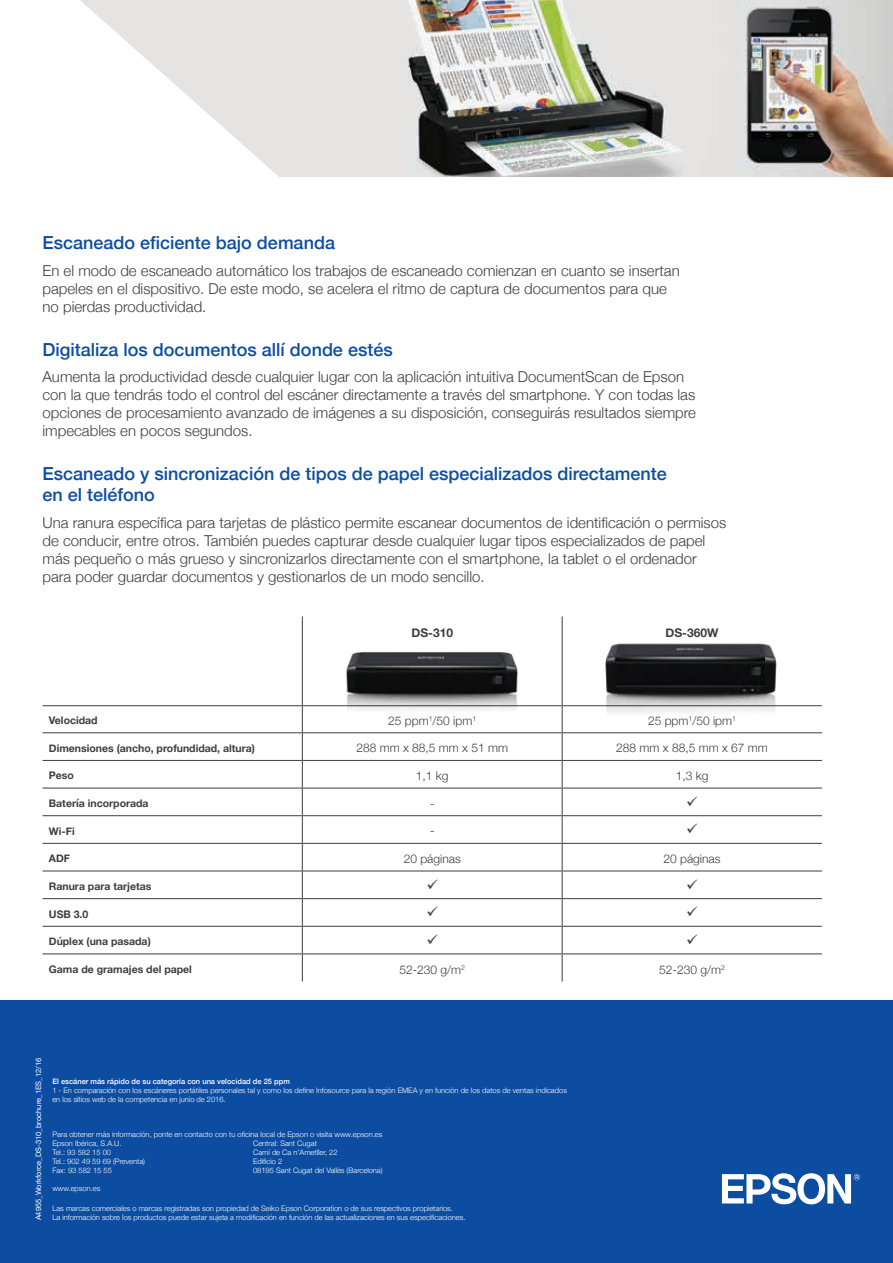
<style>
.page{position:relative;width:893px;height:1263px;background:#fff}
.page>*{position:absolute;margin:0;border:0;box-sizing:border-box;transform-origin:0 0}
.t1{font:500 18px/21px "Helvetica Neue";color:#0d4da1}
.t2{font:300 15px/18px "Helvetica Neue";color:#3e3e3f}
.t3{font:300 12px "Helvetica Neue";color:#3e3e3f}
.t4{font:700 12px "Helvetica Neue";color:#3e3e3f}
.t5{font:700 10.5px "Helvetica Neue";color:#3e3e3f}
.t6{font:300 7.5px/9px "Helvetica Neue";color:#fff}
.t7{font:500 7.5px "Helvetica Neue";color:#fff}
.t8{font:7.5px "Helvetica Neue";color:#fff}
</style>
<div class="page">
<div style="left:0;top:1001px;width:893px;height:262px;background:#0d4da1"></div>
<img style="left:80px;top:0;width:813px;height:177px">
<svg style="left:722px;top:1173px;width:138px;height:31px"></svg>
<hr style="left:302px;top:616px;width:1px;height:89px;background:#3e3e3f">
<hr style="left:562px;top:616px;width:1px;height:89px;background:#3e3e3f">
<hr style="left:43px;top:705px;width:259px;height:1px;background:#3e3e3f">
<hr style="left:302px;top:705px;width:260px;height:1px;background:#3e3e3f">
<hr style="left:562px;top:705px;width:260px;height:1px;background:#3e3e3f">
<hr style="left:43px;top:732px;width:259px;height:1px;background:#3e3e3f">
<hr style="left:302px;top:732px;width:260px;height:1px;background:#3e3e3f">
<hr style="left:562px;top:732px;width:260px;height:1px;background:#3e3e3f">
<hr style="left:43px;top:760px;width:259px;height:1px;background:#3e3e3f">
<hr style="left:302px;top:760px;width:260px;height:1px;background:#3e3e3f">
<hr style="left:562px;top:760px;width:260px;height:1px;background:#3e3e3f">
<hr style="left:43px;top:788px;width:259px;height:1px;background:#3e3e3f">
<hr style="left:302px;top:788px;width:260px;height:1px;background:#3e3e3f">
<hr style="left:562px;top:788px;width:260px;height:1px;background:#3e3e3f">
<hr style="left:43px;top:815px;width:259px;height:1px;background:#3e3e3f">
<hr style="left:302px;top:815px;width:260px;height:1px;background:#3e3e3f">
<hr style="left:562px;top:815px;width:260px;height:1px;background:#3e3e3f">
<hr style="left:43px;top:843px;width:259px;height:1px;background:#3e3e3f">
<hr style="left:302px;top:843px;width:260px;height:1px;background:#3e3e3f">
<hr style="left:562px;top:843px;width:260px;height:1px;background:#3e3e3f">
<hr style="left:43px;top:871px;width:259px;height:1px;background:#3e3e3f">
<hr style="left:302px;top:871px;width:260px;height:1px;background:#3e3e3f">
<hr style="left:562px;top:871px;width:260px;height:1px;background:#3e3e3f">
<hr style="left:43px;top:898px;width:259px;height:1px;background:#3e3e3f">
<hr style="left:302px;top:898px;width:260px;height:1px;background:#3e3e3f">
<hr style="left:562px;top:898px;width:260px;height:1px;background:#3e3e3f">
<hr style="left:43px;top:926px;width:259px;height:1px;background:#3e3e3f">
<hr style="left:302px;top:926px;width:260px;height:1px;background:#3e3e3f">
<svg style="left:302px;top:706px;width:1px;height:275px"></svg>
<hr style="left:562px;top:926px;width:260px;height:1px;background:#3e3e3f">
<svg style="left:562px;top:706px;width:1px;height:275px"></svg>
<hr style="left:43px;top:953px;width:259px;height:1px;background:#3e3e3f">
<hr style="left:302px;top:953px;width:260px;height:1px;background:#3e3e3f">
<hr style="left:562px;top:953px;width:260px;height:1px;background:#3e3e3f">
<img style="left:594px;top:643px;width:195px;height:70px">
<img style="left:340px;top:651px;width:183px;height:59px">
<p class="t1" style="left:43px;top:231px;width:294px">Escaneado eficiente bajo demanda</p>
<p class="t2" style="left:43px;top:260px;width:639px">En el modo de escaneado automático los trabajos de escaneado comienzan en cuanto se insertan papeles en el dispositivo. De este modo, se acelera el ritmo de captura de documentos para que no pierdas productividad.</p>
<p class="t1" style="left:43px;top:337px;width:352px">Digitaliza los documentos allí donde estés</p>
<p class="t2" style="left:43px;top:367px;width:655px">Aumenta la productividad desde cualquier lugar con la aplicación intuitiva DocumentScan de Epson con la que tendrás todo el control del escáner directamente a través del smartphone. Y con todas las opciones de procesamiento avanzado de imágenes a su disposición, conseguirás resultados siempre impecables en pocos segundos.</p>
<p class="t1" style="left:43px;top:462px;width:626px">Escaneado y sincronización de tipos de papel especializados directamente en el teléfono</p>
<p class="t2" style="left:43px;top:512px;width:685px">Una ranura específica para tarjetas de plástico permite escanear documentos de identificación o permisos de conducir, entre otros. También puedes capturar desde cualquier lugar tipos especializados de papel más pequeño o más grueso y sincronizarlos directamente con el smartphone, la tablet o el ordenador para poder guardar documentos y gestionarlos de un modo sencillo.</p>
<p class="t4" style="left:411px;top:623px;width:43px">DS-310</p>
<p class="t4" style="left:666px;top:623px;width:54px">DS-360W</p>
<p class="t5" style="left:49px;top:712px;width:50px">Velocidad</p>
<p class="t3" style="left:388px;top:711px;width:90px">25 ppm<sup>1</sup>/50 ipm<sup>1</sup></p>
<p class="t3" style="left:648px;top:711px;width:90px">25 ppm<sup>1</sup>/50 ipm<sup>1</sup></p>
<p class="t5" style="left:49px;top:740px;width:208px">Dimensiones (ancho, profundidad, altura)</p>
<p class="t3" style="left:356px;top:738px;width:153px">288 mm x 88,5 mm x 51 mm</p>
<p class="t3" style="left:616px;top:738px;width:153px">288 mm x 88,5 mm x 67 mm</p>
<p class="t5" style="left:49px;top:767px;width:27px">Peso</p>
<p class="t3" style="left:416px;top:766px;width:34px">1,1 kg</p>
<p class="t3" style="left:676px;top:766px;width:34px">1,3 kg</p>
<p class="t5" style="left:49px;top:795px;width:101px">Batería incorporada</p>
<p class="t3" style="left:430px;top:794px;width:6px">-</p>
<p class="t5" style="left:49px;top:823px;width:27px">Wi-Fi</p>
<p class="t3" style="left:430px;top:821px;width:6px">-</p>
<p class="t5" style="left:49px;top:850px;width:23px">ADF</p>
<p class="t3" style="left:404px;top:849px;width:59px">20 páginas</p>
<p class="t3" style="left:663px;top:849px;width:59px">20 páginas</p>
<p class="t5" style="left:49px;top:878px;width:104px">Ranura para tarjetas</p>
<p class="t5" style="left:49px;top:905px;width:41px">USB 3.0</p>
<p class="t5" style="left:49px;top:933px;width:103px">Dúplex (una pasada)</p>
<p class="t5" style="left:49px;top:961px;width:145px">Gama de gramajes del papel</p>
<p class="t3" style="left:399px;top:959px;width:67px">52-230 g/m<sup>2</sup></p>
<p class="t3" style="left:659px;top:959px;width:67px">52-230 g/m<sup>2</sup></p>
<p class="t8" style="left:33px;top:1220px;width:164px;rotate:-90deg">A4955_Workforce_DS-310_brochure_1ES_12/16</p>
<p class="t7" style="left:52px;top:1075px;width:239px">El escáner más rápido de su categoría con una velocidad de 25 ppm</p>
<p class="t6" style="left:52px;top:1085px;width:516px">1 - En comparación con los escáneres portátiles personales tal y como los define Infosource para la región EMEA y en función de los datos de ventas indicados en los sitios web de la competencia en junio de 2016.</p>
<p class="t6" style="left:52px;top:1129px;width:331px">Para obtener más información, ponte en contacto con tu oficina local de Epson o visita www.epson.es</p>
<p class="t6" style="left:52px;top:1138px;width:94px">Epson Ibérica, S.A.U.<br>Tel.: 93 582 15 00<br>Tel.: 902 49 59 69 (Preventa)<br>Fax: 93 582 15 55</p>
<p class="t6" style="left:52px;top:1183px;width:49px">www.epson.es</p>
<p class="t6" style="left:253px;top:1138px;width:131px">Central: Sant Cugat<br>Camí de Ca n’Ametller, 22<br>Edificio 2<br>08195 Sant Cugat del Vallès (Barcelona)</p>
<p class="t6" style="left:52px;top:1204px;width:415px">Las marcas comerciales o marcas registradas son propiedad de Seiko Epson Corporation o de sus respectivos propietarios.<br>La información sobre los productos puede estar sujeta a modificación en función de las actualizaciones en sus especificaciones.</p>
</div>
